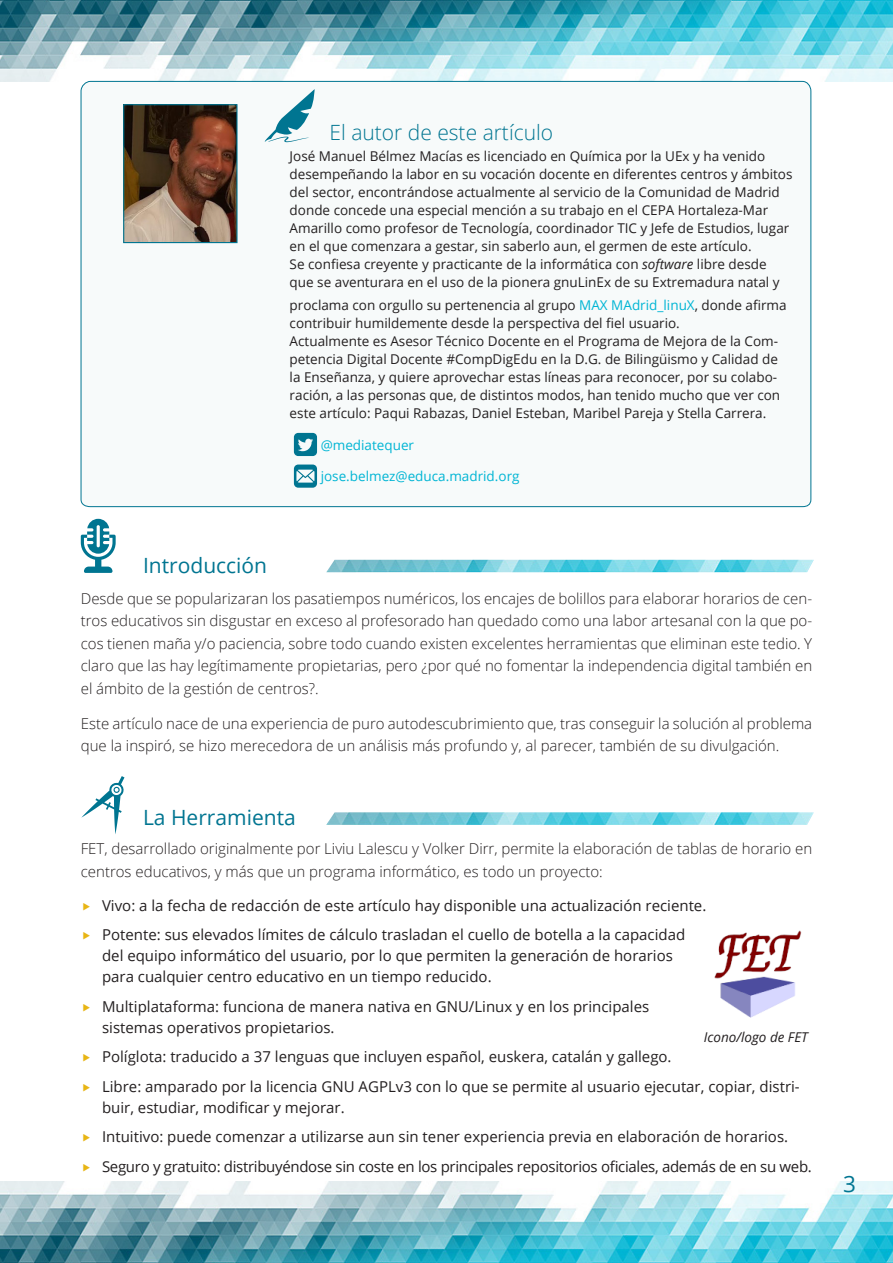
<style>
.page{position:relative;width:893px;height:1263px;background:#fff}
.page>*{position:absolute;margin:0;border:0;box-sizing:border-box;transform-origin:0 0}
.t1{font:22.5px "Open Sans";color:#007591}
.Titulo_sección{font:21px "Open Sans";color:#007591}
.Título_autor{font:300 21px "Open Sans";color:#007591}
.base{font:300 15px/22.5px "Open Sans";color:#231f20}
.t2{font:15px/21px "Open Sans";color:#231f20}
.t3{font:15px "Open Sans";letter-spacing:-.02em;color:#231f20}
.Estilo_de_párrafo_au{font:13.5px/18px "Open Sans";color:#231f20}
.Estilo_de_párrafo_au-2{font:13.5px "Open Sans";color:#00b5d4}
.Pies_de_foto{font:italic 13.5px "Open Sans";color:#231f20}
.s1{font-style:italic}
.s2{color:#00b5d4}
</style>
<div class="page">
<img style="left:0;top:0;width:893px;height:81px">
<img style="left:0;top:1182px;width:893px;height:81px">
<svg style="left:80px;top:80px;width:732px;height:428px"></svg>
<svg style="left:265px;top:89px;width:50px;height:53px"></svg>
<img style="left:125px;top:106px;width:111px;height:135px">
<div style="left:123px;top:104px;width:115px;height:139px;border:1px solid #007591"></div>
<svg style="left:81px;top:519px;width:35px;height:54px"></svg>
<svg style="left:294px;top:433px;width:23px;height:23px"></svg>
<svg style="left:294px;top:464px;width:23px;height:24px"></svg>
<svg style="left:81px;top:776px;width:43px;height:58px"></svg>
<img style="left:326px;top:560px;width:488px;height:12px">
<img style="left:326px;top:812px;width:488px;height:13px">
<img style="left:714px;top:930px;width:88px;height:88px">
<p class="Título_autor" style="left:330px;top:118px;width:225px">El autor de este artículo</p>
<p class="Estilo_de_párrafo_au" style="left:290px;top:147px;width:504px">José Manuel Bélmez Macías es licenciado en Química por la UEx y ha venido desempeñando la labor en su vocación docente en diferentes centros y ámbitos del sector, encontrándose actualmente al servicio de la Comunidad de Madrid donde concede una especial mención a su trabajo en el CEPA Hortaleza-Mar Amarillo como profesor de Tecnología, coordinador TIC y Jefe de Estudios, lugar en el que comenzara a gestar, sin saberlo aun, el germen de este artículo.</p>
<p class="Estilo_de_párrafo_au" style="left:290px;top:255px;width:491px">Se confiesa creyente y practicante de la informática con <span class="s1">software</span> libre desde que se aventurara en el uso de la pionera gnuLinEx de su Extremadura natal y</p>
<p class="Estilo_de_párrafo_au" style="left:290px;top:295px;width:498px">proclama con orgullo su pertenencia al grupo <span class="s2">MAX MAdrid_linuX</span>, donde afirma contribuir humildemente desde la perspectiva del fiel usuario.</p>
<p class="Estilo_de_párrafo_au" style="left:290px;top:331px;width:492px">Actualmente es Asesor Técnico Docente en el Programa de Mejora de la Com&shy;petencia Digital Docente #CompDigEdu en la D.G. de Bilingüismo y Calidad de la Enseñanza, y quiere aprovechar estas líneas para reconocer, por su colabo&shy;ración, a las personas que, de distintos modos, han tenido mucho que ver con este artículo: Paqui Rabazas, Daniel Esteban, Maribel Pareja y Stella Carrera.</p>
<p class="Estilo_de_párrafo_au-2" style="left:321px;top:435px;width:95px">@mediatequer</p>
<p class="Estilo_de_párrafo_au-2" style="left:321px;top:467px;width:200px">jose.belmez@educa.madrid.org</p>
<p class="Titulo_sección" style="left:143px;top:551px;width:126px">Introducción</p>
<p class="base" style="left:81px;top:586px;width:733px;text-align:justify">Desde que se popularizaran los pasatiempos numéricos, los encajes de bolillos para elaborar horarios de cen&shy;tros educativos sin disgustar en exceso al profesorado han quedado como una labor artesanal con la que po&shy;cos tienen maña y/o paciencia, sobre todo cuando existen excelentes herramientas que eliminan este tedio. Y claro que las hay legítimamente propietarias, pero ¿por qué no fomentar la independencia digital también en el ámbito de la gestión de centros?.</p>
<p class="base" style="left:81px;top:712px;width:733px">Este artículo nace de una experiencia de puro autodescubrimiento que, tras conseguir la solución al problema que la inspiró, se hizo merecedora de un análisis más profundo y, al parecer, también de su divulgación.</p>
<p class="Titulo_sección" style="left:143px;top:803px;width:154px">La Herramienta</p>
<p class="base" style="left:81px;top:837px;width:733px">FET, desarrollado originalmente por Liviu Lalescu y Volker Dirr, permite la elaboración de tablas de horario en centros educativos, y más que un programa informático, es todo un proyecto:</p>
<p class="t2" style="left:102px;top:894px;width:606px">Vivo: a la fecha de redacción de este artículo hay disponible una actualización reciente.</p>
<p class="t2" style="left:102px;top:924px;width:585px">Potente: sus elevados límites de cálculo trasladan el cuello de botella a la capacidad del equipo informático del usuario, por lo que permiten la generación de horarios para cualquier centro educativo en un tiempo reducido.</p>
<p class="t2" style="left:102px;top:995px;width:549px">Multiplataforma: funciona de manera nativa en GNU/Linux y en los principales sistemas operativos propietarios.</p>
<p class="t2" style="left:102px;top:1046px;width:571px">Políglota: traducido a 37 lenguas que incluyen español, euskera, catalán y gallego.</p>
<p class="t2" style="left:102px;top:1075px;width:699px">Libre: amparado por la licencia GNU AGPLv3 con lo que se permite al usuario ejecutar, copiar, distri&shy;buir, estudiar, modificar y mejorar.</p>
<p class="t2" style="left:102px;top:1126px;width:688px">Intuitivo: puede comenzar a utilizarse aun sin tener experiencia previa en elaboración de horarios.</p>
<p class="t3" style="left:102px;top:1156px;width:711px">Seguro y gratuito: distribuyéndose sin coste en los principales repositorios oficiales, además de en su web.</p>
<p class="Pies_de_foto" style="left:704px;top:1028px;width:106px">Icono/logo de FET</p>
<h1 class="t1" style="left:843px;top:1168px;width:14px">3</h1>
</div>
